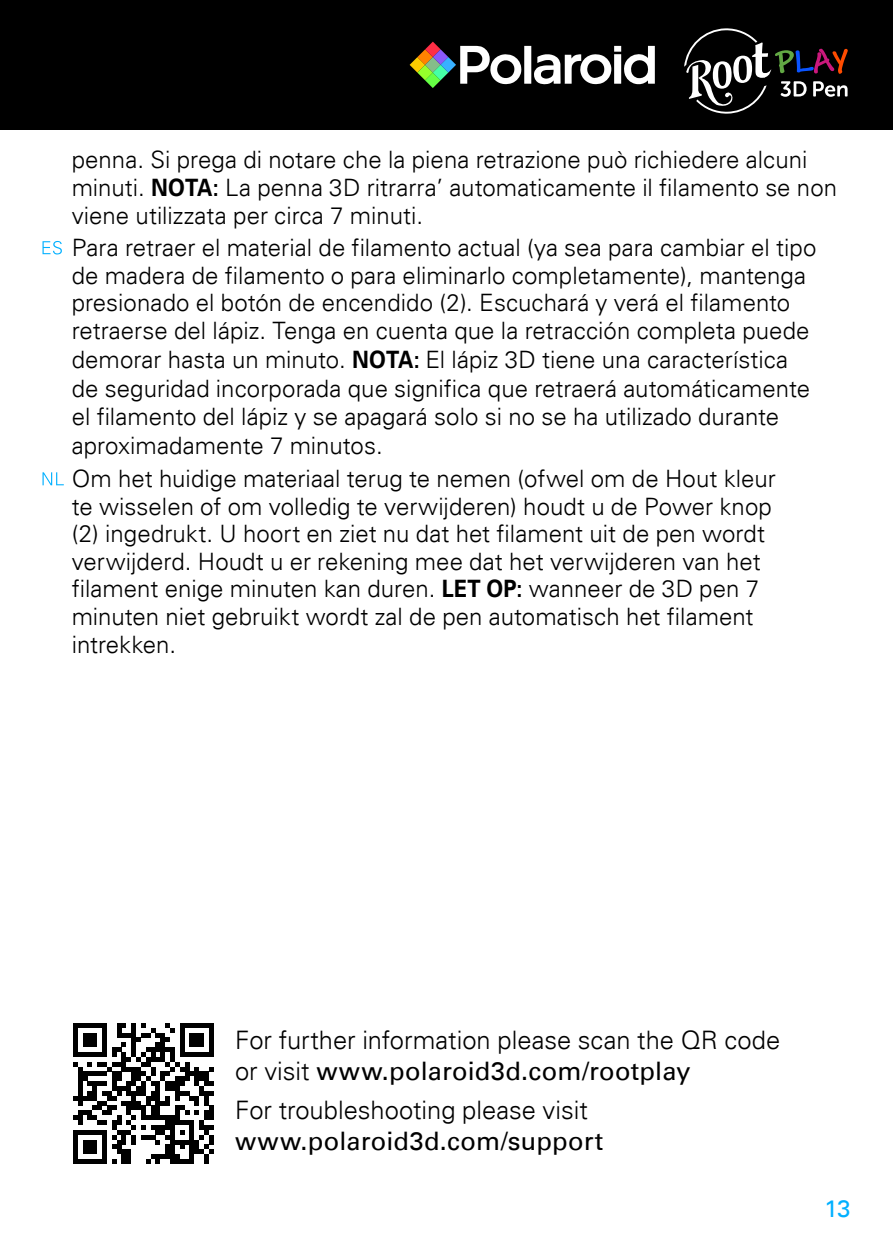
<style>
.page{position:relative;width:893px;height:1259px;background:#fff}
.page>*{position:absolute;margin:0;border:0;box-sizing:border-box;transform-origin:0 0}
.t1{font:300 25.5px/30.6px "Univers";color:#000}
.t2{font:25.5px "Univers";letter-spacing:.01em;color:#000}
.t3{font:300 24px/27.6px "Univers";color:#000}
.t4{font:24px "Univers";color:#00b0ff}
.s1{font-weight:700}
.s2{font-weight:400}
</style>
<div class="page">
<div style="left:0;top:0;width:893px;height:129px;background:#000"></div>
<svg style="left:43px;top:472px;width:21px;height:13px"></svg>
<svg style="left:43px;top:241px;width:19px;height:13px"></svg>
<svg style="left:410px;top:42px;width:245px;height:46px"></svg>
<svg style="left:684px;top:28px;width:164px;height:86px"></svg>
<svg style="left:73px;top:1023px;width:141px;height:140px"></svg>
<p class="t3" style="left:72px;top:146px;width:767px">penna. Si prega di notare che la piena retrazione può richiedere alcuni minuti. <span class="s1">NOTA:</span> La penna 3D ritrarra’ automaticamente il filamento se non viene utilizzata per circa 7 minuti.</p>
<p class="t3" style="left:72px;top:234px;width:746px">Para retraer el material de filamento actual (ya sea para cambiar el tipo de madera de filamento o para eliminarlo completamente), mantenga presionado el botón de encendido (2). Escuchará y verá el filamento retraerse del lápiz. Tenga en cuenta que la retracción completa puede demorar hasta un minuto. <span class="s1">NOTA:</span> El lápiz 3D tiene una característica de seguridad incorporada que significa que retraerá automáticamente el filamento del lápiz y se apagará solo si no se ha utilizado durante aproximadamente 7 minutos.</p>
<p class="t3" style="left:72px;top:465px;width:706px">Om het huidige materiaal terug te nemen (ofwel om de Hout kleur te wisselen of om volledig te verwijderen) houdt u de Power knop (2) ingedrukt. U hoort en ziet nu dat het filament uit de pen wordt verwijderd. Houdt u er rekening mee dat het verwijderen van het filament enige minuten kan duren. <span class="s1">LET OP:</span> wanneer de 3D pen 7 minuten niet gebruikt wordt zal de pen automatisch het filament intrekken.</p>
<p class="t1" style="left:235px;top:1025px;width:547px">For further information please scan the QR code or visit <span class="s2">www.polaroid3d.com/rootplay</span></p>
<p class="t1" style="left:235px;top:1094px;width:354px">For troubleshooting please visit</p>
<p class="t2" style="left:235px;top:1125px;width:370px">www.polaroid3d.com/support</p>
<p class="t4" style="left:824px;top:1194px;width:27px">13</p>
</div>
